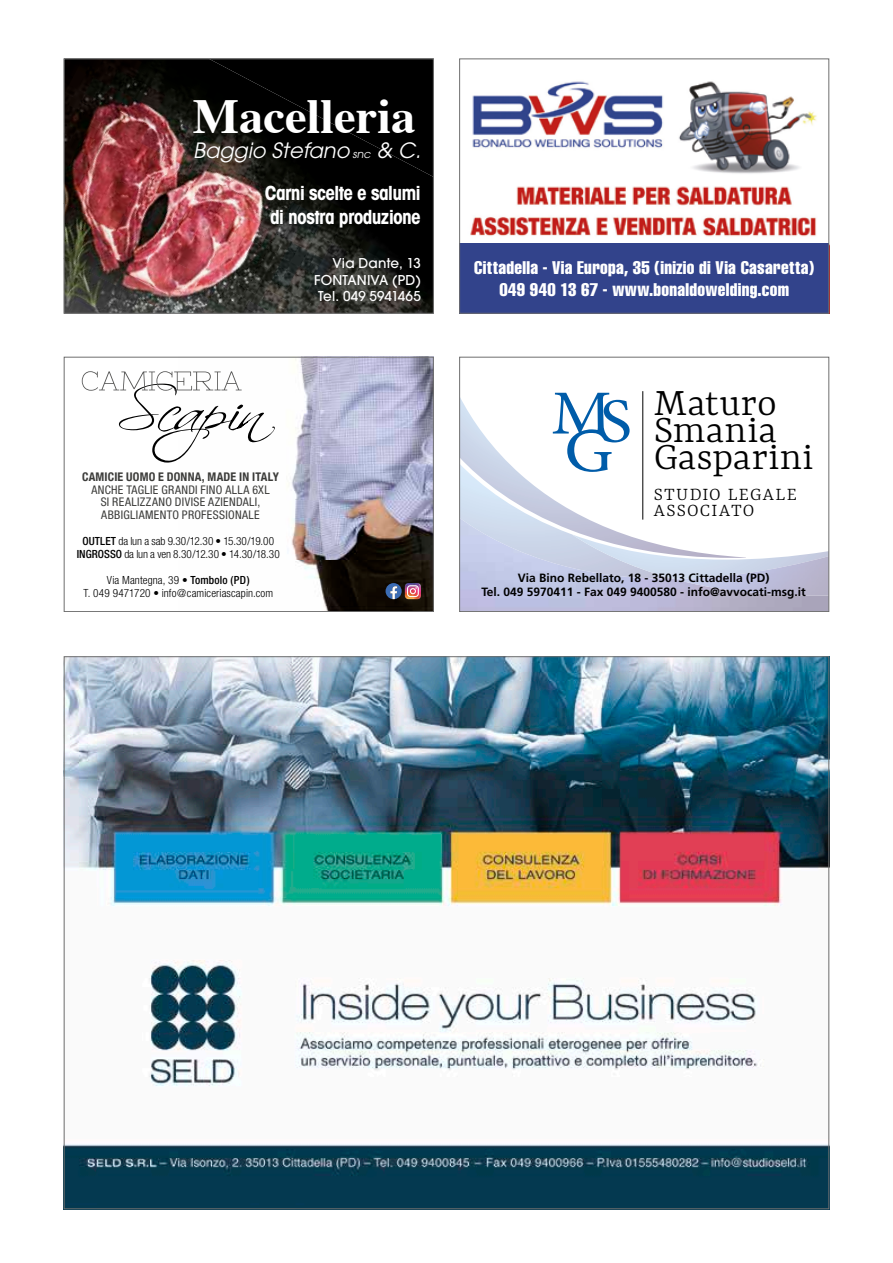
<style>
.page{position:relative;width:893px;height:1263px;background:#fff}
.page>*{position:absolute;margin:0;border:0;box-sizing:border-box;transform-origin:0 0}
.t1{font:700 48.9px "Times";color:#fff}
.t2{font:300 42.45px "Yrsa";letter-spacing:.005em;color:#000}
.t3{font:italic 21px "Avant Garde";color:#fff}
.t4{font:300 19.8px/15.8px "Yrsa";letter-spacing:.065em;color:#000}
.t5{font:700 condensed 19.5px/23.4px "Avant Garde";letter-spacing:-.04em;color:#fff}
.t6{font:extra-condensed 18px/21.6px "Helvetica";letter-spacing:.015em;color:#fff;text-align:center}
.t7{font:500 13.5px/16.2px "Avant Garde";letter-spacing:.01em;color:#fff;text-align:justify}
.t8{font:condensed 12px/12.6px "Helvetica Neue";letter-spacing:.03em;color:#3c3c3a;text-align:center}
.t9{font:700 12px/14.4px "Frutiger";color:#000;text-align:center}
.t10{font:300 condensed 11.25px/12.6px "Helvetica Neue";letter-spacing:-.01em;color:#000;text-align:center}
.t11{font:300 condensed 11.25px/12.6px "Helvetica Neue";letter-spacing:.01em;color:#000;text-align:center}
.s1{font-size:10.95px}
.s2{font-weight:700}
.s3{font-weight:500}
</style>
<div class="page">
<img style="left:66px;top:658px;width:761px;height:549px">
<img style="left:470px;top:81px;width:347px;height:156px">
<div style="left:459px;top:243px;width:370px;height:71px;background:#32438b"></div>
<div style="left:459px;top:58px;width:370px;height:256px;border:1px solid #6e6e6e"></div>
<img style="left:291px;top:359px;width:141px;height:251px">
<svg style="left:82px;top:371px;width:193px;height:92px"></svg>
<img style="left:419px;top:583px;width:2px;height:16px">
<svg style="left:386px;top:583px;width:33px;height:16px"></svg>
<div style="left:64px;top:357px;width:370px;height:255px;border:1px solid #6e6e6e"></div>
<img style="left:66px;top:60px;width:366px;height:252px">
<img style="left:66px;top:203px;width:208px;height:109px">
<img style="left:66px;top:258px;width:103px;height:54px">
<div style="left:64px;top:58px;width:370px;height:256px;border:1px solid #6e6e6e"></div>
<img style="left:673px;top:579px;width:154px;height:17px">
<svg style="left:461px;top:393px;width:366px;height:186px"></svg>
<hr style="left:642px;top:391px;width:1px;height:129px;background:#000">
<div style="left:459px;top:357px;width:370px;height:255px;border:1px solid #6e6e6e"></div>
<p class="t1" style="left:193px;top:70px;width:224px">Macelleria</p>
<p class="t3" style="left:193px;top:137px;width:229px">Baggio Stefano <span class="s1">snc</span> &amp; C.</p>
<p class="t5" style="left:265px;top:181px;width:157px">Carni scelte e salumi di nostra produzione</p>
<p class="t7" style="left:314px;top:255px;width:108px;text-indent:18px">Via Dante, 13<br>FONTANIVA (PD)<br>Tel. 049 5941465</p>
<p class="t8" style="left:82px;top:470px;width:198px"><span class="s2">CAMICIE UOMO E DONNA, MADE IN ITALY<br></span>ANCHE TAGLIE GRANDI FINO ALLA 6XL<br>SI REALIZZANO DIVISE AZIENDALI,<br>ABBIGLIAMENTO PROFESSIONALE</p>
<p class="t10" style="left:77px;top:535px;width:204px"><span class="s3">OUTLET</span> da lun a sab 9.30/12.30 • 15.30/19.00<br><span class="s3">INGROSSO</span> da lun a ven 8.30/12.30 • 14.30/18.30</p>
<p class="t11" style="left:83px;top:574px;width:191px">Via Mantegna, 39 • <span class="s3">Tombolo (PD)<br></span>T. 049 9471720 • info@camiceriascapin.com</p>
<p class="t6" style="left:474px;top:257px;width:341px">Cittadella - Via Europa, 35 (inizio di Via Casaretta)<br>049 940 13 67 - www.bonaldowelding.com</p>
<p class="t2" style="left:654px;top:380px;width:125px">Maturo</p>
<p class="t2" style="left:654px;top:407px;width:125px">Smania</p>
<p class="t2" style="left:654px;top:434px;width:161px">Gasparini</p>
<p class="t4" style="left:654px;top:486px;width:144px">STUDIO LEGALE<br>ASSOCIATO</p>
<p class="t9" style="left:481px;top:570px;width:326px">Via Bino Rebellato, 18 - 35013 Cittadella (PD)<br>Tel. 049 5970411 - Fax 049 9400580 - info@avvocati-msg.it</p>
</div>
